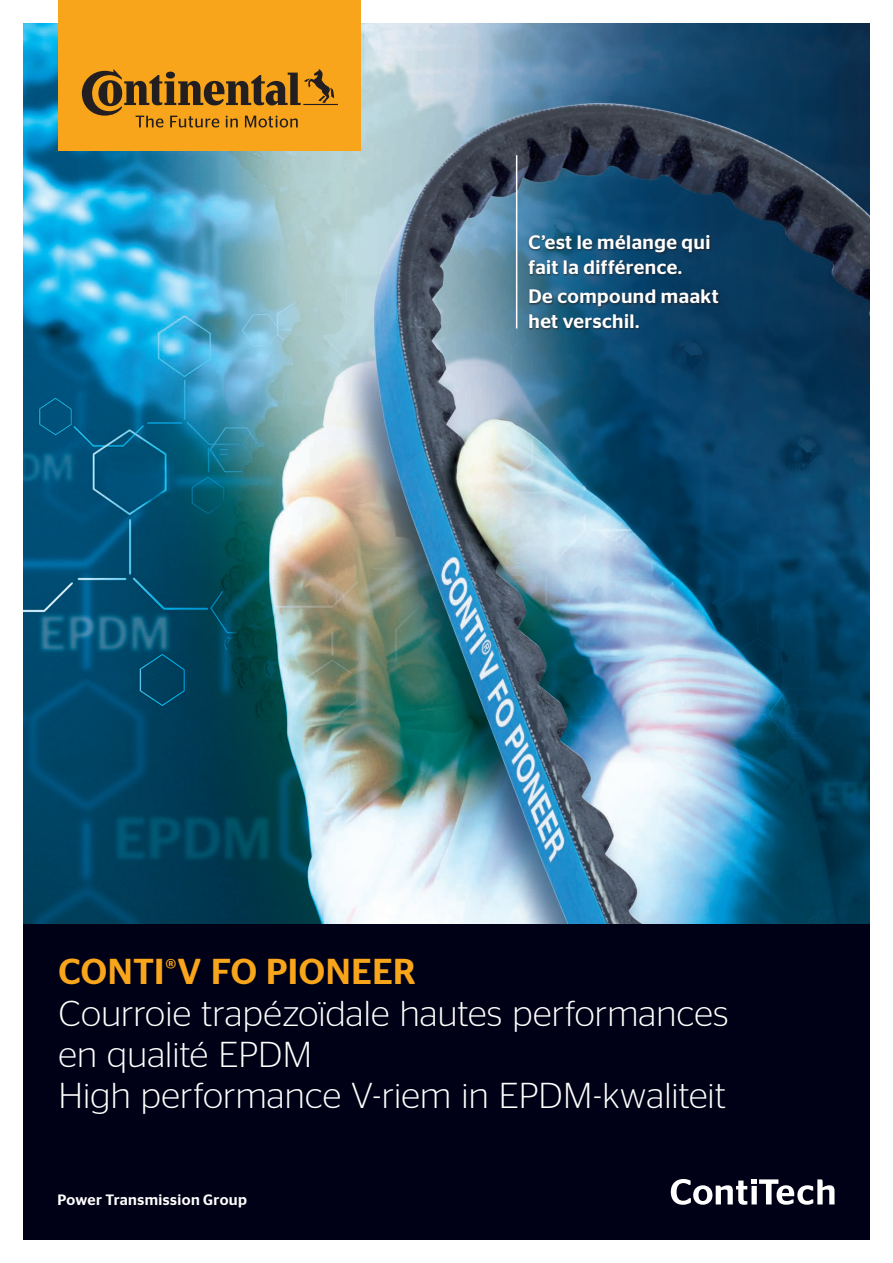
<style>
.page{position:relative;width:893px;height:1263px;background:#fff}
.page>*{position:absolute;margin:0;border:0;box-sizing:border-box;transform-origin:0 0}
.t1{font:300 36px/41.2px "Stag Sans";letter-spacing:.005em;color:#fff}
.t2{font:500 19.5px/24.8px "Stag Sans";letter-spacing:.02em;color:#fff}
.t3{font:500 15px "Stag Sans";letter-spacing:.025em;color:#fff}
.s1{font-weight:500;color:#f9a51b}
</style>
<div class="page">
<img style="left:23px;top:23px;width:847px;height:901px">
<div style="left:58px;top:0;width:303px;height:151px;background:#f9a51b"></div>
<svg style="left:82px;top:69px;width:256px;height:59px"></svg>
<hr style="left:516px;top:155px;width:1px;height:173px;background:#fff">
<div style="left:23px;top:924px;width:847px;height:315px;background:#000116"></div>
<svg style="left:671px;top:1179px;width:163px;height:26px"></svg>
<div style="left:528px;top:235px;width:193px;height:96px;background:#231f20;opacity:.75"></div>
<p class="t2" style="left:529px;top:230px;width:183px">C’est le mélange qui fait la différence.</p>
<p class="t2" style="left:529px;top:284px;width:191px">De compound maakt het verschil.</p>
<p class="t1" style="left:58px;top:951px;width:672px"><span class="s1">CONTI</span><sup>®</sup><span class="s1">V FO PIONEER<br></span>Courroie trapézoïdale hautes performances en qualité EPDM<br>High performance V-riem in EPDM-kwaliteit</p>
<p class="t3" style="left:57px;top:1190px;width:191px">Power Transmission Group</p>
</div>
